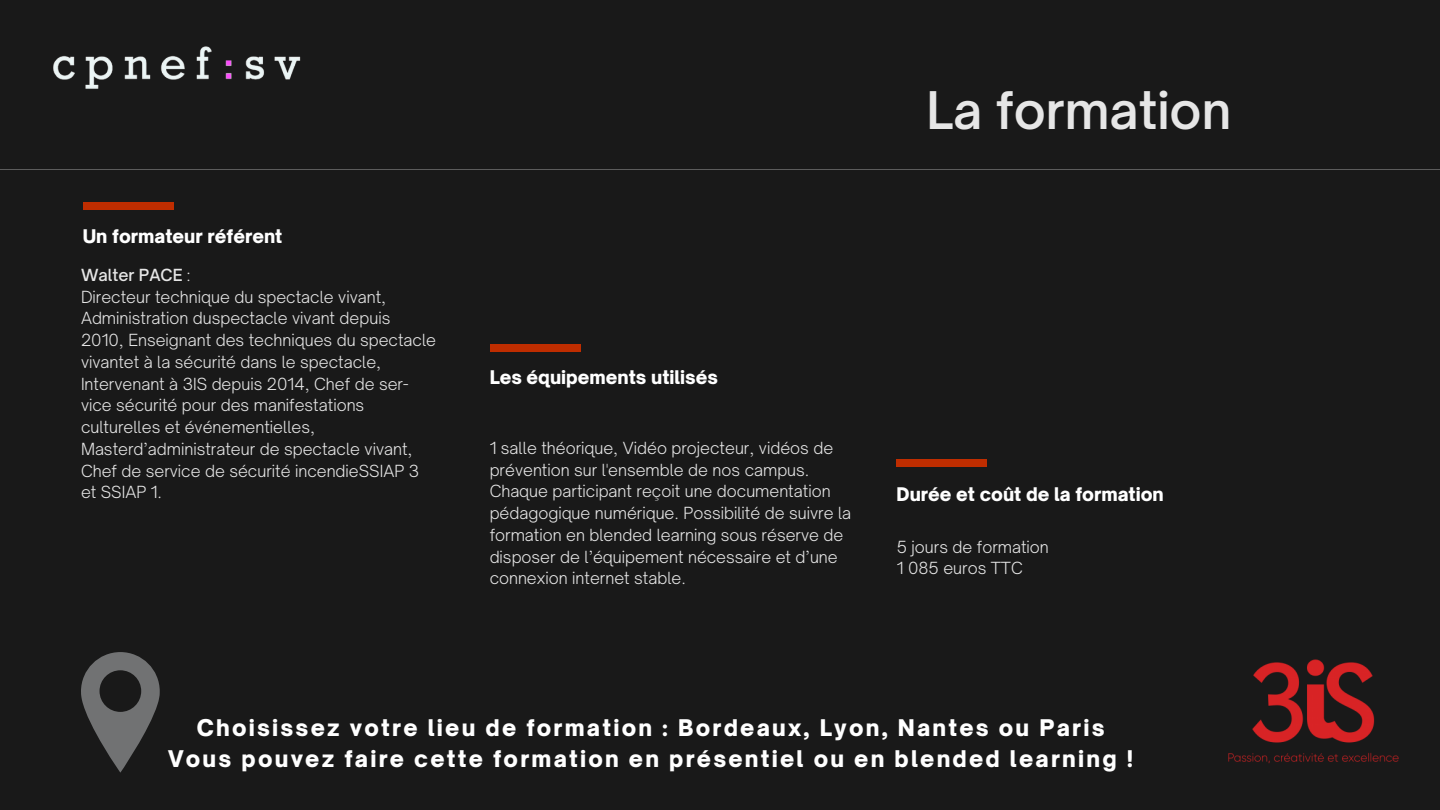
<style>
.page{position:relative;width:1440px;height:810px;background:#191919}
.page>*{position:absolute;margin:0;border:0;box-sizing:border-box;transform-origin:0 0}
.t1{font:600 49.6px "Open Sauce One";color:#e6e6e6}
.t2{font:900 22px "Open Sauce One";letter-spacing:.1em;color:#fff}
.t3{font:900 18px "Open Sauce One";color:#fff}
.t4{font:300 16px/21.8px "Open Sauce One";color:#e6e6e6}
.t5{font:500 16px "Open Sauce One";color:#e6e6e6}
.s1{font-weight:300}
</style>
<div class="page">
<div style="left:83px;top:203px;width:90px;height:7px;background:#bf2d00"></div>
<div style="left:490px;top:344px;width:90px;height:8px;background:#bf2d00"></div>
<div style="left:897px;top:460px;width:90px;height:7px;background:#bf2d00"></div>
<hr style="left:0;top:170px;width:1440px;height:1px;background:#fff">
<svg style="left:81px;top:652px;width:79px;height:121px"></svg>
<img style="left:1228px;top:659px;width:171px;height:105px">
<img style="left:53px;top:46px;width:248px;height:43px">
<p class="t3" style="left:83px;top:225px;width:201px">Un formateur référent</p>
<p class="t5" style="left:81px;top:265px;width:111px">Walter PACE <span class="s1">:</span></p>
<p class="t4" style="left:81px;top:286px;width:357px">Directeur technique du spectacle vivant, Administration duspectacle vivant depuis 2010, Enseignant des techniques du spectacle vivantet à la sécurité dans le spectacle, Intervenant à 3IS depuis 2014, Chef de ser&shy;vice sécurité pour des manifestations culturelles et événementielles, Masterd’administrateur de spectacle vivant, Chef de service de sécurité incendieSSIAP 3 et SSIAP 1.</p>
<p class="t1" style="left:927px;top:79px;width:306px">La formation</p>
<p class="t3" style="left:490px;top:366px;width:230px">Les équipements utilisés</p>
<p class="t4" style="left:490px;top:437px;width:363px">1 salle théorique, Vidéo projecteur, vidéos de prévention sur l'ensemble de nos campus.<br>Chaque participant reçoit une documentation pédagogique numérique. Possibilité de suivre la formation en blended learning sous réserve de disposer de l’équipement nécessaire et d’une connexion internet stable.</p>
<p class="t3" style="left:897px;top:483px;width:269px">Durée et coût de la formation</p>
<p class="t4" style="left:897px;top:536px;width:153px">5 jours de formation</p>
<p class="t4" style="left:897px;top:557px;width:127px">1 085 euros TTC</p>
<p class="t2" style="left:197px;top:714px;width:909px">Choisissez votre lieu de formation : Bordeaux, Lyon, Nantes ou Paris</p>
<p class="t2" style="left:168px;top:745px;width:967px">Vous pouvez faire cette formation en présentiel ou en blended learning !</p>
</div>
